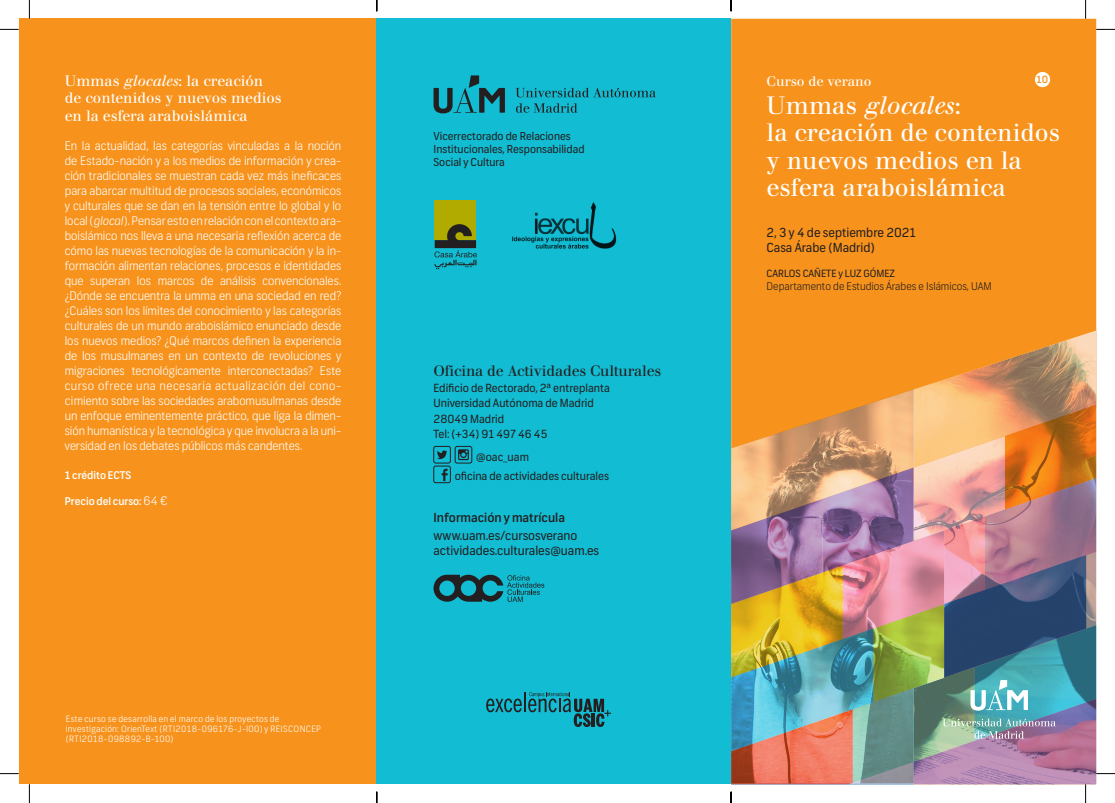
<style>
.page{position:relative;width:1115px;height:803px;background:#fff}
.page>*{position:absolute;margin:0;border:0;box-sizing:border-box;transform-origin:0 0}
.t1{font:24.75px/27.5px "Walbaum";color:#fff}
.titulo_introduccion{font:15px/17.5px "Walbaum";color:#fff}
.t2{font:15px "Walbaum";letter-spacing:-.01em;color:#231f20}
.t3{font:13.75px "Walbaum";color:#fff}
.t4{font:12.5px "Frank";color:#231f20}
.t5{font:500 12.5px "Frank";color:#231f20}
.texto_corrido{font:300 11.88px/15px "Frank";letter-spacing:-.005em;color:#fff;text-align:justify}
.t6{font:11.25px "Frank";color:#231f20}
.t7{font:11px/13.1px "Frank";color:#231f20}
.AUTOR{font:300 10.62px "Frank";color:#231f20}
.HORA{font:500 10.62px "Frank";color:#fff}
.AUTOR-2{font:10px "Frank";color:#231f20}
.t8{font:500 10px "Frank";color:#f7931d}
.texto_corrido-2{font:300 8.75px/10px "Frank";letter-spacing:.04em;color:#fff}
.s1{font-style:italic}
.s2{font-weight:300;font-size:11.88px}
</style>
<div class="page">
<div style="left:19px;top:19px;width:358px;height:765px;background:#f7931d"></div>
<div style="left:377px;top:19px;width:354px;height:765px;background:#12bcd2"></div>
<svg style="left:486px;top:698px;width:36px;height:14px"></svg>
<hr style="left:524px;top:692px;width:2px;height:20px;background:#231f20">
<svg style="left:528px;top:692px;width:83px;height:35px"></svg>
<div style="left:433px;top:446px;width:17px;height:17px;border:1px solid #231f20;border-radius:2px"></div>
<svg style="left:437px;top:450px;width:10px;height:9px"></svg>
<div style="left:455px;top:446px;width:17px;height:17px;border:1px solid #231f20;border-radius:2px"></div>
<svg style="left:458px;top:449px;width:11px;height:11px"></svg>
<div style="left:433px;top:466px;width:17px;height:17px;border:1px solid #231f20;border-radius:2px"></div>
<svg style="left:442px;top:469px;width:6px;height:12px"></svg>
<svg style="left:433px;top:575px;width:111px;height:27px"></svg>
<svg style="left:516px;top:88px;width:140px;height:9px"></svg>
<svg style="left:516px;top:103px;width:61px;height:10px"></svg>
<svg style="left:433px;top:75px;width:72px;height:38px"></svg>
<div style="left:731px;top:19px;width:365px;height:304px;background:#f7931d"></div>
<div style="left:1035px;top:72px;width:15px;height:15px;background:#fff;border-radius:50%"></div>
<div style="left:435px;top:200px;width:41px;height:40px;background:#b1ab00"></div>
<svg style="left:434px;top:224px;width:43px;height:45px"></svg>
<img style="left:512px;top:202px;width:105px;height:47px">
<svg style="left:0;top:29px;width:19px;height:1px"></svg>
<svg style="left:1096px;top:29px;width:19px;height:1px"></svg>
<svg style="left:0;top:773px;width:19px;height:1px"></svg>
<svg style="left:29px;top:0;width:1px;height:19px"></svg>
<svg style="left:29px;top:784px;width:1px;height:19px"></svg>
<svg style="left:1085px;top:0;width:1px;height:19px"></svg>
<svg style="left:730px;top:0;width:2px;height:11px"></svg>
<img style="left:730px;top:327px;width:385px;height:476px">
<p class="titulo_introduccion" style="left:65px;top:72px;width:218px">Ummas <span class="s1">glocales</span>: la creación de contenidos y nuevos medios en la esfera araboislámica</p>
<p class="texto_corrido" style="left:65px;top:138px;width:278px">En la actualidad, las categorías vinculadas a la noción de Estado-nación y a los medios de información y crea&shy;ción tradicionales se muestran cada vez más ineficaces para abarcar multitud de procesos sociales, económicos y culturales que se dan en la tensión entre lo global y lo local (<span class="s1">glocal</span>). Pensar esto en relación con el contexto ara&shy;boislámico nos lleva a una necesaria reflexión acerca de cómo las nuevas tecnologías de la comunicación y la in&shy;formación alimentan relaciones, procesos e identidades que superan los marcos de análisis convencionales. ¿Dónde se encuentra la umma en una sociedad en red? ¿Cuáles son los límites del conocimiento y las categorías culturales de un mundo araboislámico enunciado desde los nuevos medios? ¿Qué marcos definen la experiencia de los musulmanes en un contexto de revoluciones y migraciones tecnológicamente interconectadas? Este curso ofrece una necesaria actualización del cono&shy;cimiento sobre las sociedades arabomusulmanas desde un enfoque eminentemente práctico, que liga la dimen&shy;sión humanística y la tecnológica y que involucra a la uni&shy;versidad en los debates públicos más candentes.</p>
<p class="HORA" style="left:65px;top:468px;width:68px">1 crédito ECTS</p>
<p class="HORA" style="left:65px;top:495px;width:104px">Precio del curso: <span class="s2">64 €</span></p>
<p class="texto_corrido-2" style="left:66px;top:714px;width:257px">Este curso se desarrolla en el marco de los proyectos de investigación: OrienText (RTI2018-096176-J-I00) y REISCONCEP (RTI2018-098892-B-100)</p>
<p class="t7" style="left:433px;top:129px;width:152px">Vicerrectorado de Relaciones<br>Institucionales, Responsabilidad<br>Social y Cultura</p>
<p class="t2" style="left:433px;top:362px;width:229px">Oficina de Actividades Culturales</p>
<p class="t6" style="left:433px;top:381px;width:178px">Edificio de Rectorado, 2ª entreplanta</p>
<p class="t6" style="left:433px;top:396px;width:162px">Universidad Autónoma de Madrid</p>
<p class="t6" style="left:433px;top:412px;width:72px">28049 Madrid</p>
<p class="t6" style="left:433px;top:427px;width:115px">Tel: (+34) 91 497 46 45</p>
<p class="t6" style="left:476px;top:450px;width:54px">@oac_uam</p>
<p class="t6" style="left:455px;top:469px;width:156px">oficina de actividades culturales</p>
<p class="t5" style="left:433px;top:510px;width:133px">Información y matrícula</p>
<p class="t4" style="left:433px;top:528px;width:145px">www.uam.es/cursosverano</p>
<p class="t4" style="left:433px;top:543px;width:167px">actividades.culturales@uam.es</p>
<p class="t3" style="left:766px;top:73px;width:106px">Curso de verano</p>
<p class="t8" style="left:1036px;top:73px;width:13px">10</p>
<p class="t1" style="left:766px;top:92px;width:295px">Ummas <span class="s1">glocales</span>:<br>la creación de contenidos y nuevos medios en la esfera araboislámica</p>
<p class="t4" style="left:766px;top:224px;width:151px">2, 3 y 4 de septiembre 2021</p>
<p class="t4" style="left:766px;top:239px;width:110px">Casa Árabe (Madrid)</p>
<p class="AUTOR-2" style="left:766px;top:267px;width:130px">CARLOS CAÑETE y LUZ GÓMEZ</p>
<p class="AUTOR" style="left:766px;top:280px;width:227px">Departamento de Estudios Árabes e Islámicos, UAM</p>
</div>
